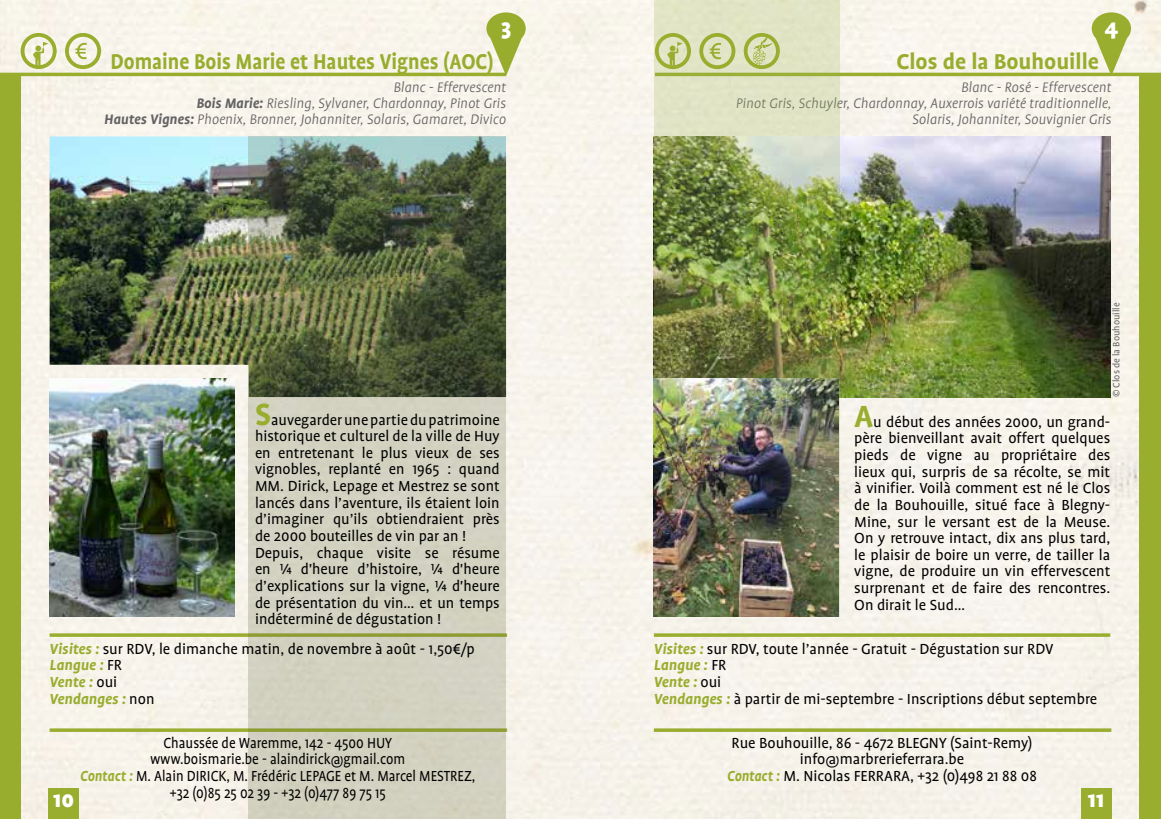
<style>
.page{position:relative;width:1161px;height:819px;background:#f7f3eb}
.page>*{position:absolute;margin:0;border:0;box-sizing:border-box;transform-origin:0 0}
.t1{font:700 24.5px "Profile OT";color:#98ad2e;scale:.9 1}
.t2{font:700 24.5px "Profile OT";color:#98ad2e}
.t3{font:900 24.5px "Profile OT";color:#fff}
.t4{font:16.62px/16.6px "Profile OT";color:#000}
.t5{font:16.62px/16.6px "Profile OT";color:#000;text-align:center;scale:.9 1}
.t6{font:italic 300 15.75px/15.8px "Profile OT";color:#646363;text-align:right}
.t7{font:10.5px "Profile OT";color:#646363}
.s1{font-weight:700}
.s2{font-weight:700;font-size:35px;color:#99ad2e}
.s3{font-weight:700;font-style:italic;color:#99ad2e}
</style>
<div class="page">
<hr style="left:0;top:73px;width:506px;height:3px;background:#99ad2e">
<hr style="left:655px;top:73px;width:506px;height:3px;background:#99ad2e">
<div style="left:1139px;top:74px;width:22px;height:745px;background:#99ad2e"></div>
<div style="left:0;top:74px;width:21px;height:745px;background:#98ad2e"></div>
<svg style="left:486px;top:12px;width:40px;height:64px"></svg>
<svg style="left:1092px;top:12px;width:39px;height:61px"></svg>
<div style="left:48px;top:788px;width:31px;height:31px;background:#99ad2e"></div>
<div style="left:1081px;top:788px;width:30px;height:31px;background:#99ad2e"></div>
<img style="left:654px;top:136px;width:456px;height:261px">
<hr style="left:654px;top:728px;width:457px;height:3px;background:#99ad2e">
<hr style="left:654px;top:633px;width:456px;height:3px;background:#99ad2e">
<img style="left:655px;top:0;width:185px;height:616px">
<img style="left:654px;top:379px;width:185px;height:237px">
<img style="left:50px;top:397px;width:185px;height:219px">
<img style="left:50px;top:136px;width:199px;height:261px">
<hr style="left:50px;top:728px;width:457px;height:3px;background:#99ad2e">
<hr style="left:50px;top:633px;width:457px;height:3px;background:#99ad2e">
<svg style="left:249px;top:136px;width:257px;height:683px;fill:#d1d0c0"></svg>
<svg style="left:21px;top:33px;width:36px;height:36px"></svg>
<svg style="left:65px;top:33px;width:36px;height:36px"></svg>
<svg style="left:655px;top:33px;width:36px;height:36px"></svg>
<svg style="left:699px;top:33px;width:36px;height:36px"></svg>
<svg style="left:744px;top:33px;width:36px;height:36px"></svg>
<h1 class="t3" style="left:501px;top:14px;width:12px">3</h1>
<h1 class="t3" style="left:1104px;top:14px;width:15px">4</h1>
<h1 class="t2" style="left:896px;top:48px;width:204px">Clos de la Bouhouille</h1>
<p class="t6" style="left:736px;top:80px;width:377px">Blanc - Rosé - Effervescent<br>Pinot Gris, Schuyler, Chardonnay, Auxerrois variété traditionnelle,<br>Solaris, Johanniter, Souvignier Gris</p>
<h1 class="t1" style="left:110px;top:48px;width:427px">Domaine Bois Marie et Hautes Vignes (AOC)</h1>
<p class="t6" style="left:104px;top:80px;width:403px">Blanc - Effervescent<br><span class="s1">Bois Marie:</span> Riesling, Sylvaner, Chardonnay, Pinot Gris<br><span class="s1">Hautes Vignes:</span> Phoenix, Bronner, Johanniter, Solaris, Gamaret, Divico</p>
<p class="t4" style="left:255px;top:411px;width:246px"><span class="s2">S</span>auvegarder une partie du patrimoine historique et culturel de la ville de Huy en entretenant le plus vieux de ses vignobles, replanté en 1965 : quand MM. Dirick, Lepage et Mestrez se sont lancés dans l’aventure, ils étaient loin d’imaginer qu’ils obtiendraient près de 2000 bouteilles de vin par an !<br>Depuis, chaque visite se résume en ¼ d'heure d’histoire, ¼ d'heure d’explications sur la vigne, ¼ d'heure de présentation du vin… et un temps indéterminé de dégustation !</p>
<p class="t4" style="left:50px;top:640px;width:427px"><span class="s3">Visites :</span> sur RDV, le dimanche matin, de novembre à août - 1,50€/p<br><span class="s3">Langue :</span> FR<br><span class="s3">Vente :</span> oui<br><span class="s3">Vendanges :</span> non</p>
<p class="t7" style="left:1110px;top:397px;width:96px;rotate:-90deg">© Clos de la Bouhouille</p>
<p class="t4" style="left:854px;top:413px;width:258px;text-align:justify"><span class="s2">A</span>u début des années 2000, un grand&shy;père bienveillant avait offert quelques pieds de vigne au propriétaire des lieux qui, surpris de sa récolte, se mit à vinifier. Voilà comment est né le Clos de la Bouhouille, situé face à Blegny-Mine, sur le versant est de la Meuse.<br>On y retrouve intact, dix ans plus tard, le plaisir de boire un verre, de tailler la vigne, de produire un vin effervescent surprenant et de faire des rencontres.<br>On dirait le Sud…</p>
<p class="t4" style="left:654px;top:640px;width:445px"><span class="s3">Visites :</span> sur RDV, toute l’année - Gratuit - Dégustation sur RDV <span class="s3">Langue :</span> FR<br><span class="s3">Vente :</span> oui<br><span class="s3">Vendanges :</span> à partir de mi-septembre - Inscriptions début septembre</p>
<p class="t4" style="left:727px;top:734px;width:311px;text-align:center">Rue Bouhouille, 86 - 4672 BLEGNY (Saint-Remy) info@marbrerieferrara.be<br><span class="s3">Contact :</span> M. Nicolas FERRARA, +32 (0)498 21 88 08</p>
<p class="t5" style="left:80px;top:734px;width:440px">Chaussée de Waremme, 142 - 4500 HUY<br>www.boismarie.be - alaindirick@gmail.com<br><span class="s3">Contact :</span> M. Alain DIRICK, M. Frédéric LEPAGE et M. Marcel MESTREZ, +32 (0)85 25 02 39 - +32 (0)477 89 75 15</p>
<h1 class="t3" style="left:53px;top:786px;width:22px">10</h1>
<h1 class="t3" style="left:1088px;top:786px;width:18px">11</h1>
</div>
